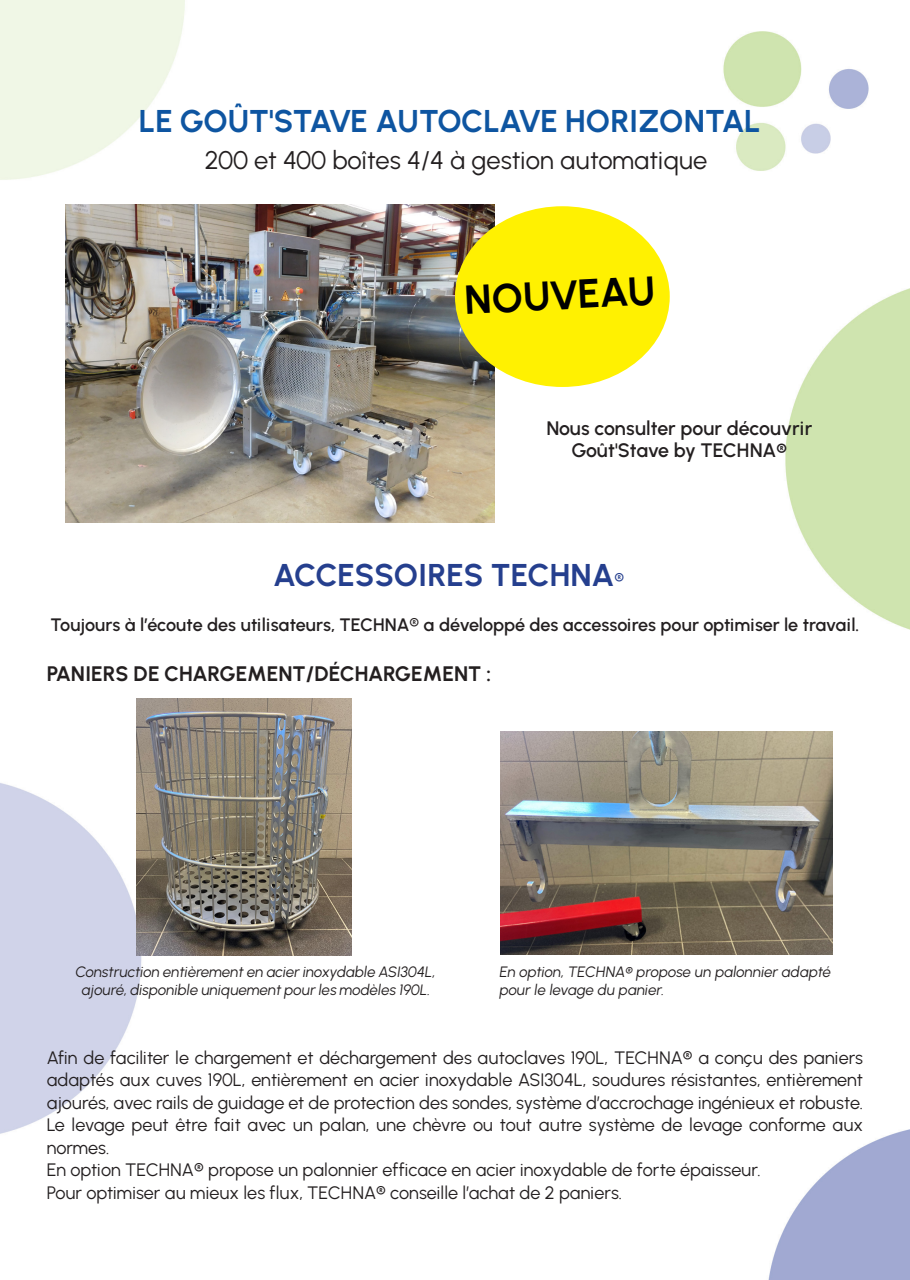
<style>
.page{position:relative;width:910px;height:1280px;background:#fff}
.page>*{position:absolute;margin:0;border:0;box-sizing:border-box;transform-origin:0 0}
.t1{font:700 40.5px "Urbanist";color:#000}
.t2{font:700 31.5px "Urbanist";letter-spacing:-.01em;color:#0e55a1}
.t3{font:700 31.5px "Urbanist";letter-spacing:-.005em;color:#253f8e}
.t4{font:25.5px "Urbanist";letter-spacing:-.005em;color:#231f20}
.t5{font:700 21px "Urbanist";color:#231f20}
.t6{font:600 19.5px "Urbanist";letter-spacing:-.01em;color:#231f20}
.t7{font:18px/22.5px "Urbanist";letter-spacing:-.005em;color:#231f20;text-align:justify}
.t8{font:600 18px "Urbanist";letter-spacing:-.005em;color:#231f20}
.t9{font:italic 15px/18px "Urbanist";letter-spacing:-.005em;color:#231f20}
.s1{font-weight:400;font-size:19.5px}
.s2{font-size:19.5px}
</style>
<div class="page">
<img style="left:0;top:0;width:910px;height:1280px">
<img style="left:66px;top:204px;width:429px;height:318px">
<img style="left:137px;top:698px;width:214px;height:257px">
<img style="left:500px;top:732px;width:332px;height:223px">
<div style="left:455px;top:206px;width:215px;height:181px;background:#fff101;border-radius:50%"></div>
<p class="t2" style="left:139px;top:102px;width:623px">LE GOÛT'STAVE AUTOCLAVE HORIZONTAL</p>
<p class="t4" style="left:205px;top:145px;width:504px">200 et 400 boîtes 4/4 à gestion automatique</p>
<p class="t1" style="left:463px;top:276px;width:192px;rotate:-3deg">NOUVEAU</p>
<p class="t6" style="left:546px;top:416px;width:267px">Nous consulter pour découvrir</p>
<p class="t6" style="left:572px;top:438px;width:217px">Goût'Stave by TECHNA®</p>
<p class="t3" style="left:273px;top:556px;width:353px">ACCESSOIRES TECHNA<span class="s1">®</span></p>
<p class="t8" style="left:51px;top:613px;width:810px">Toujours à l’écoute des utilisateurs, TECHNA<span class="s1">®</span> a développé des accessoires pour optimiser le travail.</p>
<p class="t5" style="left:47px;top:661px;width:446px">PANIERS DE CHARGEMENT/DÉCHARGEMENT :</p>
<p class="t9" style="left:76px;top:962px;width:361px">Construction entièrement en acier inoxydable ASI304L,</p>
<p class="t9" style="left:82px;top:981px;width:350px">ajouré, disponible uniquement pour les modèles 190L.</p>
<p class="t9" style="left:500px;top:963px;width:333px">En option, TECHNA® propose un palonnier adapté pour le levage du panier.</p>
<p class="t7" style="left:47px;top:1046px;width:818px">Afin de faciliter le chargement et déchargement des autoclaves 190L, TECHNA<span class="s2">®</span> a conçu des paniers adaptés aux cuves 190L, entièrement en acier inoxydable ASI304L, soudures résistantes, entièrement ajourés, avec rails de guidage et de protection des sondes, système d’accrochage ingénieux et robuste.</p>
<p class="t7" style="left:47px;top:1113px;width:818px">Le levage peut être fait avec un palan, une chèvre ou tout autre système de levage conforme aux normes.</p>
<p class="t7" style="left:47px;top:1158px;width:716px">En option TECHNA<span class="s2">®</span> propose un palonnier efficace en acier inoxydable de forte épaisseur.</p>
<p class="t7" style="left:47px;top:1181px;width:577px">Pour optimiser au mieux les flux, TECHNA<span class="s2">®</span> conseille l’achat de 2 paniers.</p>
</div>
